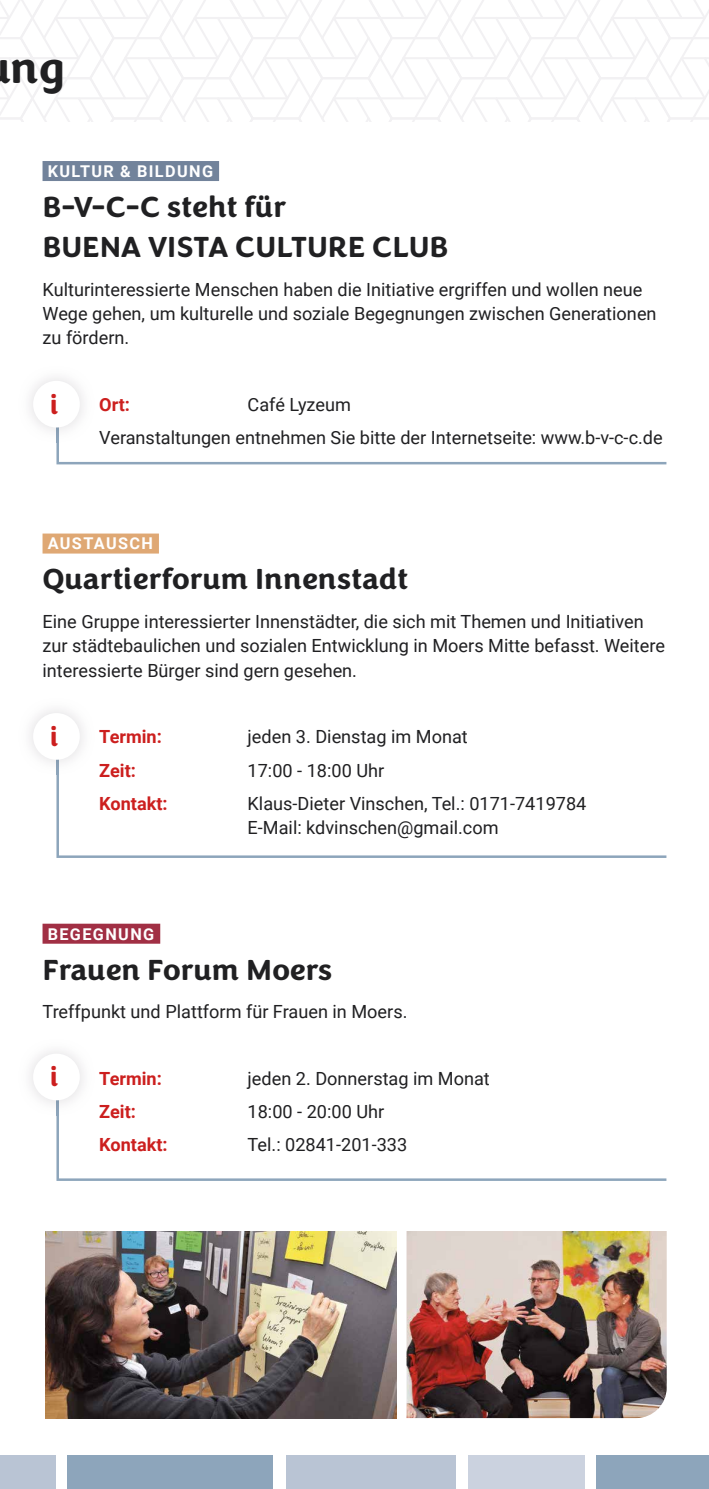
<style>
.page{position:relative;width:709px;height:1489px;background:#fff}
.page>*{position:absolute;margin:0;border:0;box-sizing:border-box;transform-origin:0 0}
.t1{font:700 45px "Congenial";color:#202022}
.t2{font:700 30px/40px "Congenial";color:#202022}
.t3{font:700 28px "Congenial";color:#cc1f1e}
.t4{font:18px/24.5px "Roboto";color:#202022}
.t5{font:700 18px "Roboto";color:#cc1f1e}
.t6{font:700 16.25px "Roboto";letter-spacing:.085em;color:#fff}
</style>
<div class="page">
<div style="left:597px;top:1455px;width:112px;height:33px;background:#8da5bb"></div>
<div style="left:68px;top:1455px;width:205px;height:33px;background:#8da5bb"></div>
<div style="left:468px;top:1455px;width:116px;height:33px;background:#cbd2df"></div>
<div style="left:286px;top:1455px;width:170px;height:33px;background:#b9c4d4"></div>
<div style="left:0;top:1455px;width:56px;height:33px;background:#b9c4d4"></div>
<svg style="left:0;top:0;width:709px;height:122px"></svg>
<div style="left:43px;top:161px;width:176px;height:20px;background:#72839b"></div>
<div style="left:43px;top:533px;width:116px;height:20px;background:#dfa874"></div>
<div style="left:43px;top:923px;width:117px;height:20px;background:#a12f44"></div>
<svg style="left:56px;top:775px;width:610px;height:82px"></svg>
<svg style="left:56px;top:442px;width:610px;height:22px"></svg>
<svg style="left:56px;top:1115px;width:610px;height:65px"></svg>
<img style="left:406px;top:1231px;width:260px;height:186px">
<img style="left:46px;top:1231px;width:350px;height:186px">
<h1 class="t1" style="left:10px;top:40px;width:56px">ng</h1>
<p class="t6" style="left:48px;top:160px;width:167px">KULTUR &amp; BILDUNG</p>
<h2 class="t2" style="left:43px;top:187px;width:407px">B-V-C-C steht für<br>BUENA VISTA CULTURE CLUB</h2>
<p class="t4" style="left:43px;top:276px;width:615px">Kulturinteressierte Menschen haben die Initiative ergriffen und wollen neue<br>Wege gehen, um kulturelle und soziale Begegnungen zwischen Generationen zu fördern.</p>
<h3 class="t3" style="left:50px;top:386px;width:10px">i</h3>
<p class="t4" style="left:99px;top:387px;width:565px;line-height:33.2px;text-indent:148px">Café Lyzeum<br>Veranstaltungen entnehmen Sie bitte der Internetseite: www.b-v-c-c.de</p>
<p class="t5" style="left:99px;top:392px;width:32px">Ort:</p>
<p class="t6" style="left:48px;top:532px;width:107px">AUSTAUSCH</p>
<h2 class="t2" style="left:43px;top:560px;width:367px">Quartierforum Innenstadt</h2>
<p class="t4" style="left:43px;top:608px;width:624px">Eine Gruppe interessierter Innenstädter, die sich mit Themen und Initiativen zur städtebaulichen und sozialen Entwicklung in Moers Mitte befasst. Weitere interessierte Bürger sind gern gesehen.</p>
<h3 class="t3" style="left:50px;top:718px;width:10px">i</h3>
<p class="t5" style="left:99px;top:724px;width:64px">Termin:</p>
<p class="t4" style="left:248px;top:724px;width:222px">jeden 3. Dienstag im Monat</p>
<p class="t5" style="left:99px;top:757px;width:38px">Zeit:</p>
<p class="t4" style="left:248px;top:757px;width:138px">17:00 - 18:00 Uhr</p>
<p class="t5" style="left:99px;top:790px;width:70px">Kontakt:</p>
<p class="t4" style="left:247px;top:790px;width:340px">Klaus-Dieter Vinschen, Tel.: 0171-7419784<br>E-Mail: kdvinschen@gmail.com</p>
<p class="t6" style="left:48px;top:922px;width:108px">BEGEGNUNG</p>
<h2 class="t2" style="left:43px;top:950px;width:291px">Frauen Forum Moers</h2>
<p class="t4" style="left:43px;top:998px;width:366px">Treffpunkt und Plattform für Frauen in Moers.</p>
<h3 class="t3" style="left:50px;top:1059px;width:10px">i</h3>
<p class="t5" style="left:99px;top:1065px;width:64px">Termin:</p>
<p class="t4" style="left:248px;top:1065px;width:244px">jeden 2. Donnerstag im Monat</p>
<p class="t5" style="left:99px;top:1098px;width:38px">Zeit:</p>
<p class="t4" style="left:248px;top:1098px;width:138px">18:00 - 20:00 Uhr</p>
<p class="t5" style="left:99px;top:1132px;width:70px">Kontakt:</p>
<p class="t4" style="left:247px;top:1131px;width:161px">Tel.: 02841-201-333</p>
</div>
